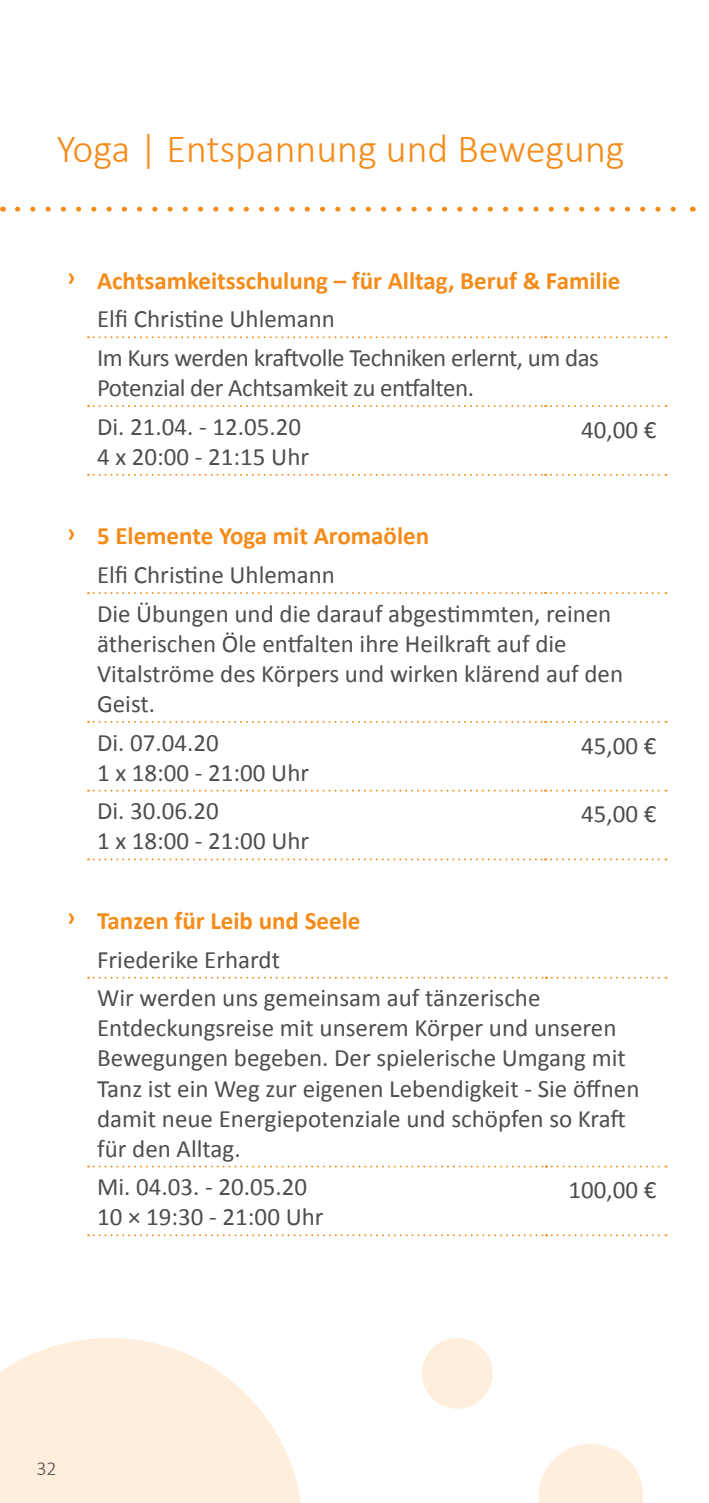
<style>
.page{position:relative;width:709px;height:1503px;background:#fff}
.page>*{position:absolute;margin:0;border:0;box-sizing:border-box;transform-origin:0 0}
.Fließtext{font:300 40px "Calibri";color:#f58b18}
.Fließtext-2{font:25px/30px "Calibri";color:#4e4e4d}
.Fließtext-3{font:700 25px "Calibri";color:#f58b18}
.Fließtext-4{font:25px/30px "Calibri";letter-spacing:-.02em;color:#4e4e4d}
.t1{font:300 20px "Calibri";color:#4e4e4d}
</style>
<div class="page">
<svg style="left:17px;top:207px;width:659px;height:5px"></svg>
<svg style="left:0;top:1338px;width:301px;height:164px;fill:#ffeedb"></svg>
<div style="left:422px;top:1337px;width:70px;height:71px;background:#ffeedb;border-radius:50%"></div>
<svg style="left:539px;top:1444px;width:104px;height:58px"></svg>
<svg style="left:88px;top:336px;width:578px;height:2px"></svg>
<svg style="left:88px;top:405px;width:578px;height:2px"></svg>
<svg style="left:88px;top:474px;width:578px;height:2px"></svg>
<svg style="left:88px;top:592px;width:578px;height:2px"></svg>
<svg style="left:88px;top:721px;width:578px;height:2px"></svg>
<svg style="left:88px;top:789px;width:578px;height:2px"></svg>
<svg style="left:88px;top:858px;width:578px;height:2px"></svg>
<svg style="left:88px;top:976px;width:578px;height:2px"></svg>
<svg style="left:88px;top:1165px;width:578px;height:2px"></svg>
<svg style="left:88px;top:1234px;width:578px;height:2px"></svg>
<p class="Fließtext" style="left:57px;top:124px;width:569px">Yoga | Entspannung und Bewegung</p>
<p class="Fließtext-3" style="left:67px;top:261px;width:10px">›</p>
<p class="Fließtext-3" style="left:97px;top:265px;width:525px">Achtsamkeitsschulung – für Alltag, Beruf &amp; Familie</p>
<p class="Fließtext-2" style="left:97px;top:303px;width:239px">Elfi Christine Uhlemann</p>
<p class="Fließtext-4" style="left:97px;top:341px;width:503px">Im Kurs werden kraftvolle Techniken erlernt, um das<br>Potenzial der Achtsamkeit zu entfalten.</p>
<p class="Fließtext-2" style="left:97px;top:410px;width:205px">Di. 21.04. - 12.05.20</p>
<p class="Fließtext-2" style="left:97px;top:440px;width:214px">4 x 20:00 - 21:15 Uhr</p>
<p class="Fließtext-2" style="left:581px;top:413px;width:77px">40,00 €</p>
<p class="Fließtext-3" style="left:67px;top:517px;width:10px">›</p>
<p class="Fließtext-3" style="left:97px;top:520px;width:334px">5 Elemente Yoga mit Aromaölen</p>
<p class="Fließtext-2" style="left:97px;top:558px;width:239px">Elfi Christine Uhlemann</p>
<p class="Fließtext-2" style="left:97px;top:597px;width:527px">Die Übungen und die darauf abgestimmten, reinen ätherischen Öle entfalten ihre Heilkraft auf die Vitalströme des Körpers und wirken klärend auf den Geist.</p>
<p class="Fließtext-2" style="left:97px;top:726px;width:123px">Di. 07.04.20</p>
<p class="Fließtext-2" style="left:97px;top:756px;width:214px">1 x 18:00 - 21:00 Uhr</p>
<p class="Fließtext-2" style="left:581px;top:729px;width:77px">45,00 €</p>
<p class="Fließtext-2" style="left:97px;top:795px;width:123px">Di. 30.06.20</p>
<p class="Fließtext-2" style="left:97px;top:825px;width:214px">1 x 18:00 - 21:00 Uhr</p>
<p class="Fließtext-2" style="left:581px;top:798px;width:77px">45,00 €</p>
<p class="Fließtext-3" style="left:67px;top:901px;width:10px">›</p>
<p class="Fließtext-3" style="left:97px;top:905px;width:265px">Tanzen für Leib und Seele</p>
<p class="Fließtext-2" style="left:97px;top:943px;width:184px">Friederike Erhardt</p>
<p class="Fließtext-2" style="left:97px;top:982px;width:544px">Wir werden uns gemeinsam auf tänzerische Entdeckungsreise mit unserem Körper und unseren Bewegungen begeben. Der spielerische Umgang mit Tanz ist ein Weg zur eigenen Lebendigkeit - Sie öffnen damit neue Energiepotenziale und schöpfen so Kraft für den Alltag.</p>
<p class="Fließtext-2" style="left:97px;top:1170px;width:211px">Mi. 04.03. - 20.05.20</p>
<p class="Fließtext-2" style="left:97px;top:1200px;width:228px">10 × 19:30 - 21:00 Uhr</p>
<p class="Fließtext-2" style="left:568px;top:1173px;width:89px">100,00 €</p>
<p class="t1" style="left:36px;top:1455px;width:22px">32</p>
</div>
